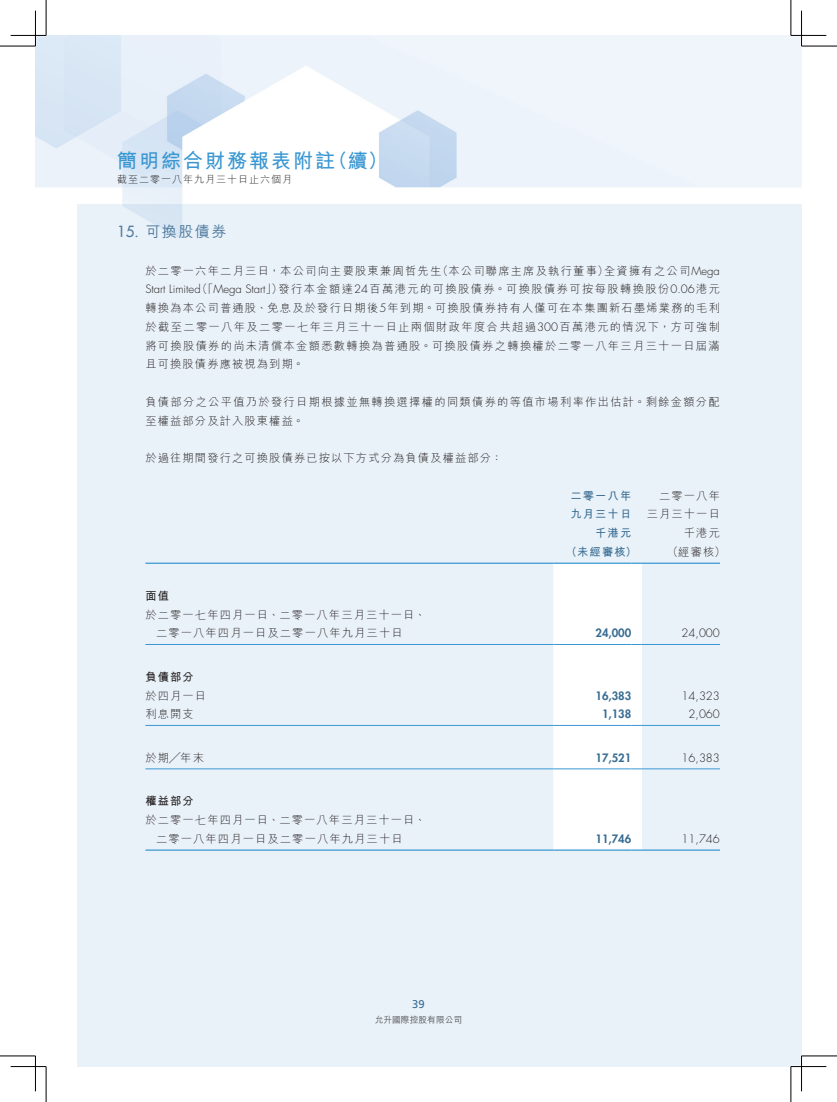
<style>
.page{position:relative;width:837px;height:1102px;background:#fff}
.page>*{position:absolute;margin:0;border:0;box-sizing:border-box;transform-origin:0 0}
.t1{font:700 20px "M Hei HK";letter-spacing:.1em;color:#3a97d2}
.t2{font:500 15px "M Hei HK";letter-spacing:.1em;color:#507ba0}
.t3{font:300 11.25px/18.8px "M Hei HK";letter-spacing:.1em;color:#231f20;text-align:justify}
.t4{font:300 11.25px/18.8px "M Hei HK";letter-spacing:.125em;color:#231f20}
.t5{font:300 11.25px "Futura Std";color:#231f20}
.t6{font:800 11.25px "Futura Std";color:#386c92}
.t7{font:700 11.25px/18.8px "M Hei HK";letter-spacing:.1em;color:#386c92}
.t8{font:700 11.25px "M Hei HK";letter-spacing:.1em;color:#231f20}
.t9{font:11.25px "Frutiger LT Std";color:#386c92}
.t10{font:300 10px "M Hei HK";letter-spacing:.1em;color:#231f20}
.t11{font:500 8.75px "M Hei HK";color:#57585a}
.s1{font-family:"Futura Std"}
.s2{font-family:"M Hei HK"}
</style>
<div class="page">
<img style="left:35px;top:35px;width:766px;height:1032px">
<hr style="left:145px;top:644px;width:408px;height:1px;background:#3a97d2">
<hr style="left:641px;top:644px;width:78px;height:1px;background:#3a97d2">
<hr style="left:145px;top:725px;width:408px;height:1px;background:#3a97d2">
<hr style="left:641px;top:725px;width:78px;height:1px;background:#3a97d2">
<hr style="left:145px;top:769px;width:408px;height:1px;background:#3a97d2">
<hr style="left:641px;top:769px;width:78px;height:1px;background:#3a97d2">
<hr style="left:145px;top:849px;width:408px;height:2px;background:#3a97d2">
<hr style="left:641px;top:849px;width:78px;height:2px;background:#3a97d2">
<hr style="left:145px;top:563px;width:408px;height:1px;background:#3a97d2">
<svg style="left:553px;top:563px;width:88px;height:288px"></svg>
<hr style="left:641px;top:563px;width:78px;height:1px;background:#3a97d2">
<hr style="left:800px;top:11px;width:2px;height:35px;background:#fff">
<hr style="left:800px;top:1056px;width:2px;height:35px;background:#fff">
<hr style="left:0;top:46px;width:35px;height:1px;background:#000">
<hr style="left:801px;top:46px;width:35px;height:1px;background:#000">
<hr style="left:0;top:1056px;width:35px;height:1px;background:#000">
<hr style="left:801px;top:1056px;width:35px;height:1px;background:#000">
<hr style="left:46px;top:0;width:1px;height:35px;background:#000">
<hr style="left:46px;top:1067px;width:1px;height:35px;background:#000">
<hr style="left:790px;top:0;width:1px;height:35px;background:#000">
<hr style="left:790px;top:1067px;width:1px;height:35px;background:#000">
<hr style="left:11px;top:35px;width:35px;height:1px;background:#000">
<hr style="left:790px;top:35px;width:36px;height:1px;background:#000">
<hr style="left:11px;top:1066px;width:35px;height:1px;background:#000">
<hr style="left:790px;top:1066px;width:36px;height:1px;background:#000">
<hr style="left:35px;top:11px;width:1px;height:35px;background:#000">
<hr style="left:35px;top:1056px;width:1px;height:35px;background:#000">
<hr style="left:801px;top:11px;width:1px;height:35px;background:#000">
<hr style="left:801px;top:1056px;width:1px;height:35px;background:#000">
<h1 class="t1" style="left:117px;top:146px;width:220px">簡明綜合財務報表附註</h1>
<h1 class="t1" style="left:327px;top:146px;width:61px">（續(</h1>
<p class="t10" style="left:117px;top:174px;width:177px">截至二零一八年九月三十日止六個月</p>
<h2 class="t2" style="left:117px;top:220px;width:111px"><span class="s1">15.</span> 可換股債券</h2>
<p class="t3" style="left:604px;top:261px;width:117px">全資擁有之公司<span class="s1">Mega</span></p>
<p class="t3" style="left:437px;top:261px;width:173px">（本公司聯席主席及執行董事）</p>
<p class="t4" style="left:278px;top:261px;width:442px;text-indent:-133px">於二零一六年二月三日，本公司向主要股東兼周哲先生<br>發行本金額達<span class="s1">24</span>百萬港元的可換股債券。可換股債券可按每股轉換股份<span class="s1">0.06</span>港元</p>
<p class="t5" style="left:196px;top:282px;width:87px"><span class="s2">（「</span>Mega Start<span class="s2">」）</span></p>
<p class="t5" style="left:145px;top:282px;width:57px">Start Limited</p>
<p class="t3" style="left:145px;top:298px;width:576px">轉換為本公司普通股、免息及於發行日期後<span class="s1">5</span>年到期。可換股債券持有人僅可在本集團新石墨烯業務的毛利於截至二零一八年及二零一七年三月三十一日止兩個財政年度合共超過<span class="s1">300</span>百萬港元的情況下，方可強制將可換股債券的尚未清償本金額悉數轉換為普通股。可換股債券之轉換權於二零一八年三月三十一日屆滿且可換股債券應被視為到期。</p>
<p class="t3" style="left:145px;top:392px;width:575px">負債部分之公平值乃於發行日期根據並無轉換選擇權的同類債券的等值市場利率作出估計。剩餘金額分配至權益部分及計入股東權益。</p>
<p class="t3" style="left:145px;top:448px;width:358px">於過往期間發行之可換股債券已按以下方式分為負債及權益部分：</p>
<p class="t7" style="left:570px;top:485px;width:62px">二零一八年九月三十日</p>
<p class="t3" style="left:646px;top:486px;width:75px;text-align:right">二零一八年三月三十一日千港元</p>
<p class="t7" style="left:595px;top:523px;width:37px">千港元</p>
<p class="t8" style="left:145px;top:588px;width:25px">面值</p>
<p class="t3" style="left:145px;top:605px;width:282px">於二零一七年四月一日、二零一八年三月三十一日、</p>
<p class="t3" style="left:156px;top:624px;width:248px">二零一八年四月一日及二零一八年九月三十日</p>
<p class="t8" style="left:145px;top:669px;width:50px">負債部分</p>
<p class="t3" style="left:145px;top:686px;width:62px">於四月一日</p>
<p class="t3" style="left:145px;top:705px;width:50px">利息開支</p>
<p class="t3" style="left:145px;top:748px;width:60px">於期╱年末</p>
<p class="t8" style="left:145px;top:793px;width:50px">權益部分</p>
<p class="t3" style="left:145px;top:810px;width:282px">於二零一七年四月一日、二零一八年三月三十一日、</p>
<p class="t3" style="left:156px;top:829px;width:248px">二零一八年四月一日及二零一八年九月三十日</p>
<p class="t9" style="left:412px;top:997px;width:14px">39</p>
<p class="t11" style="left:374px;top:1013px;width:89px">允升國際控股有限公司</p>
<p class="t7" style="left:565px;top:541px;width:72px">（未經審核）</p>
<p class="t3" style="left:666px;top:542px;width:60px">（經審核(</p>
<p class="t6" style="left:595px;top:626px;width:37px">24,000</p>
<p class="t5" style="left:681px;top:627px;width:40px">24,000</p>
<p class="t6" style="left:595px;top:688px;width:37px">16,383</p>
<p class="t5" style="left:681px;top:689px;width:40px">14,323</p>
<p class="t6" style="left:601px;top:707px;width:31px">1,138</p>
<p class="t5" style="left:688px;top:707px;width:33px">2,060</p>
<p class="t6" style="left:595px;top:751px;width:37px">17,521</p>
<p class="t5" style="left:681px;top:751px;width:40px">16,383</p>
<p class="t6" style="left:595px;top:831px;width:37px">11,746</p>
<p class="t5" style="left:681px;top:832px;width:40px">11,746</p>
</div>
